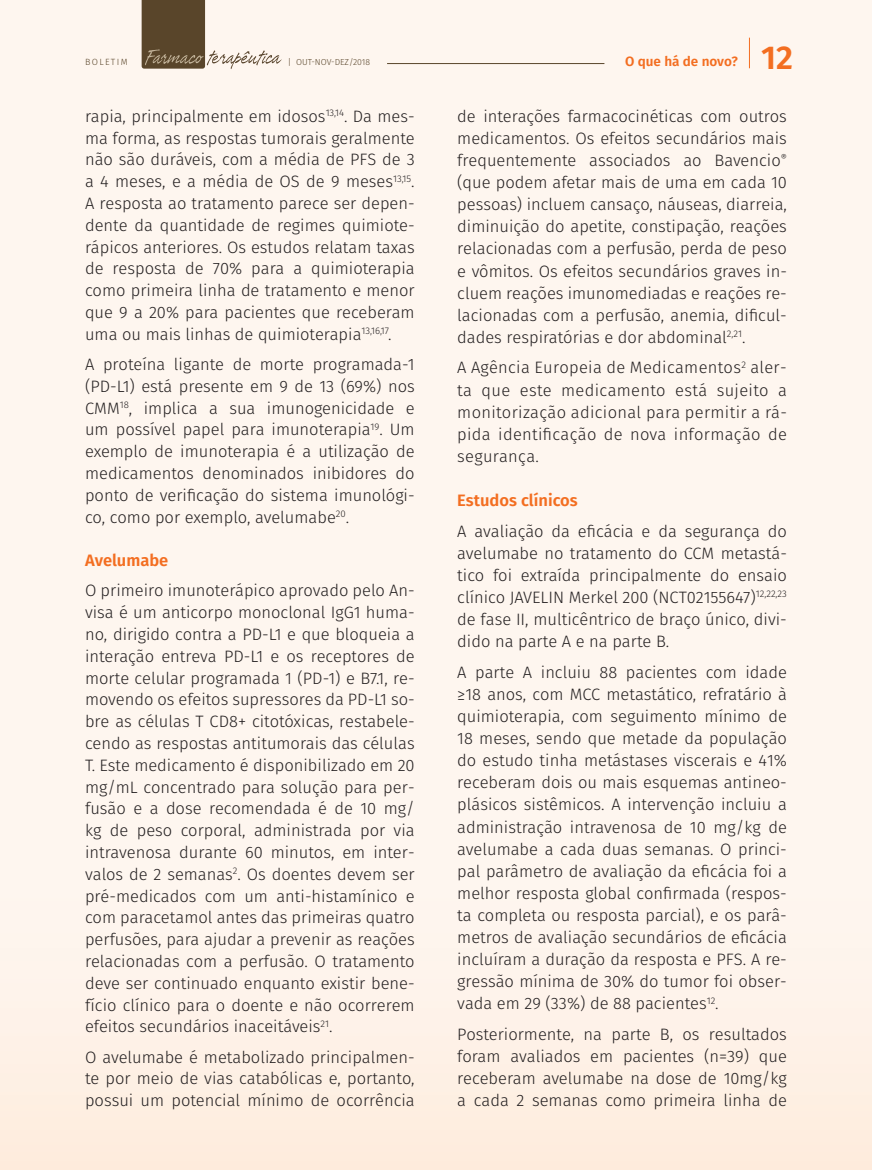
<style>
.page{position:relative;width:872px;height:1170px;background:#fff}
.page>*{position:absolute;margin:0;border:0;box-sizing:border-box;transform-origin:0 0}
.t1{font:600 33px "Fira Sans";color:#f36e21}
.t2{font:300 16.5px/21.8px "Fira Sans";color:#231f20;text-align:justify}
.t3{font:600 16.5px "Fira Sans";color:#f36e21}
.t4{font:600 13.5px "Fira Sans";color:#f36e21}
.t5{font:300 9px "Fira Sans";letter-spacing:.15em;color:#59452a}
.t6{font:300 8.7px "Fira Sans";color:#59452a}
</style>
<div class="page">
<div style="left:0;top:0;width:872px;height:1169px;background:linear-gradient(to bottom,#fef8f2,#fef2e8)"></div>
<svg style="left:871px;top:0;width:1px;height:1169px"></svg>
<svg style="left:142px;top:0;width:140px;height:69px"></svg>
<hr style="left:749px;top:38px;width:1px;height:30px;background:#f36e21">
<hr style="left:387px;top:63px;width:217px;height:1px;background:#59452a">
<p class="t5" style="left:85px;top:55px;width:44px">BOLETIM</p>
<p class="t6" style="left:288px;top:55px;width:84px">| OUT-NOV-DEZ/2018</p>
<p class="t4" style="left:625px;top:50px;width:114px">O que há de novo?</p>
<h1 class="t1" style="left:761px;top:30px;width:33px">12</h1>
<p class="t2" style="left:85px;top:105px;width:331px">rapia, principalmente em idosos<sup>13,14</sup>. Da mes&shy;ma forma, as respostas tumorais geralmente não são duráveis, com a média de PFS de 3 a 4 meses, e a média de OS de 9 meses<sup>13,15</sup>.<br>A resposta ao tratamento parece ser depen&shy;dente da quantidade de regimes quimiote&shy;rápicos anteriores. Os estudos relatam taxas de resposta de 70% para a quimioterapia como primeira linha de tratamento e menor que 9 a 20% para pacientes que receberam uma ou mais linhas de quimioterapia<sup>13,16,17</sup>.</p>
<p class="t2" style="left:85px;top:353px;width:331px">A proteína ligante de morte programada-1 (PD-L1) está presente em 9 de 13 (69%) nos CMM<sup>18</sup>, implica a sua imunogenicidade e um possível papel para imunoterapia<sup>19</sup>. Um exemplo de imunoterapia é a utilização de medicamentos denominados inibidores do ponto de verificação do sistema imunológi&shy;co, como por exemplo, avelumabe<sup>20</sup>.</p>
<p class="t3" style="left:85px;top:547px;width:85px">Avelumabe</p>
<p class="t2" style="left:85px;top:579px;width:331px">O primeiro imunoterápico aprovado pelo An&shy;visa é um anticorpo monoclonal IgG1 huma&shy;no, dirigido contra a PD-L1 e que bloqueia a interação entreva PD-L1 e os receptores de morte celular programada 1 (PD-1) e B7.1, re&shy;movendo os efeitos supressores da PD-L1 so&shy;bre as células T CD8+ citotóxicas, restabele&shy;cendo as respostas antitumorais das células T. Este medicamento é disponibilizado em 20 mg/mL concentrado para solução para per&shy;fusão e a dose recomendada é de 10 mg/ kg de peso corporal, administrada por via intravenosa durante 60 minutos, em inter&shy;valos de 2 semanas<sup>2</sup>. Os doentes devem ser pré-medicados com um anti-histamínico e com paracetamol antes das primeiras quatro perfusões, para ajudar a prevenir as reações relacionadas com a perfusão. O tratamento deve ser continuado enquanto existir bene&shy;fício clínico para o doente e não ocorrerem efeitos secundários inaceitáveis<sup>21</sup>.</p>
<p class="t2" style="left:85px;top:1045px;width:331px">O avelumabe é metabolizado principalmen&shy;te por meio de vias catabólicas e, portanto, possui um potencial mínimo de ocorrência</p>
<p class="t2" style="left:457px;top:105px;width:331px">de interações farmacocinéticas com outros medicamentos. Os efeitos secundários mais frequentemente associados ao Bavencio<sup>® </sup>(que podem afetar mais de uma em cada 10 pessoas) incluem cansaço, náuseas, diarreia, diminuição do apetite, constipação, reações relacionadas com a perfusão, perda de peso e vômitos. Os efeitos secundários graves in&shy;cluem reações imunomediadas e reações re&shy;lacionadas com a perfusão, anemia, dificul&shy;dades respiratórias e dor abdominal<sup>2,21</sup>.</p>
<p class="t2" style="left:457px;top:356px;width:331px">A Agência Europeia de Medicamentos<sup>2</sup> aler&shy;ta que este medicamento está sujeito a monitorização adicional para permitir a rá&shy;pida identificação de nova informação de segurança.</p>
<p class="t3" style="left:457px;top:486px;width:122px">Estudos clínicos</p>
<p class="t2" style="left:457px;top:519px;width:331px">A avaliação da eficácia e da segurança do avelumabe no tratamento do CCM metastá&shy;tico foi extraída principalmente do ensaio clínico JAVELIN Merkel 200 (NCT02155647)<sup>12,22,23 </sup>de fase II, multicêntrico de braço único, divi&shy;dido na parte A e na parte B.</p>
<p class="t2" style="left:457px;top:660px;width:331px">A parte A incluiu 88 pacientes com idade ≥18 anos, com MCC metastático, refratário à quimioterapia, com seguimento mínimo de 18 meses, sendo que metade da população do estudo tinha metástases viscerais e 41% receberam dois ou mais esquemas antineo&shy;plásicos sistêmicos. A intervenção incluiu a administração intravenosa de 10 mg/kg de avelumabe a cada duas semanas. O princi&shy;pal parâmetro de avaliação da eficácia foi a melhor resposta global confirmada (respos&shy;ta completa ou resposta parcial), e os parâ&shy;metros de avaliação secundários de eficácia incluíram a duração da resposta e PFS. A re&shy;gressão mínima de 30% do tumor foi obser&shy;vada em 29 (33%) de 88 pacientes<sup>12</sup>.</p>
<p class="t2" style="left:457px;top:1022px;width:331px">Posteriormente, na parte B, os resultados foram avaliados em pacientes (n=39) que receberam avelumabe na dose de 10mg/kg a cada 2 semanas como primeira linha de</p>
</div>
